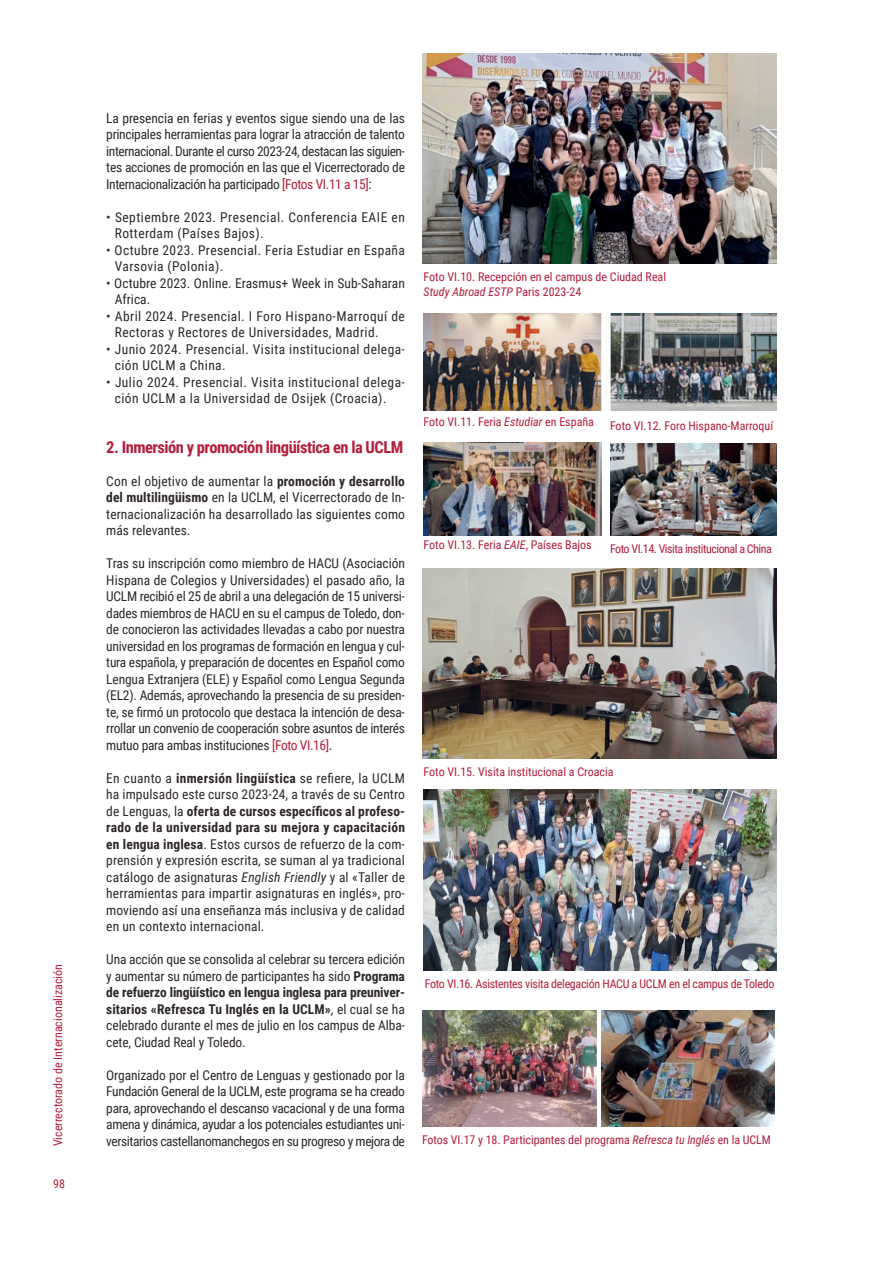
<style>
.page{position:relative;width:893px;height:1263px;background:#fff}
.page>*{position:absolute;margin:0;border:0;box-sizing:border-box;transform-origin:0 0}
.txt_corrido{font:700 16.5px "Roboto Condensed";letter-spacing:-.03em;color:#b41d3b}
.txt_corrido-2{font:13.5px/16.5px "Roboto Condensed";letter-spacing:.01em;color:#2e2828;text-align:justify}
.txt_corrido-3{font:13.5px/16.5px "Roboto Condensed";letter-spacing:.03em;color:#2e2828}
.txt_corrido-4{font:13.5px/16.5px "Roboto Condensed";letter-spacing:.035em;color:#2e2828}
.txt_corrido-5{font:12px "Roboto Condensed";color:#b41d3b}
.txt_corrido-6{font:12px "Roboto Condensed";letter-spacing:-.025em;color:#b41d3b}
.txt_corrido-7{font:12px "Roboto Condensed";letter-spacing:-.04em;color:#b41d3b}
.txt_corrido-8{font:italic 12px "Roboto Condensed";color:#b41d3b}
.s1{color:#b41d3b}
.s2{font-weight:700}
.s3{font-style:italic}
.s4{font-style:normal}
</style>
<div class="page">
<img style="left:422px;top:53px;width:354px;height:210px">
<img style="left:422px;top:568px;width:354px;height:190px">
<img style="left:424px;top:314px;width:352px;height:96px">
<img style="left:424px;top:443px;width:178px;height:92px">
<img style="left:610px;top:443px;width:166px;height:92px">
<img style="left:423px;top:789px;width:353px;height:181px">
<img style="left:423px;top:1011px;width:173px;height:115px">
<img style="left:601px;top:1011px;width:174px;height:115px">
<p class="txt_corrido-5" style="left:49px;top:1146px;width:184px;rotate:-90deg">Vicerrectorado de Internacionalización</p>
<p class="txt_corrido-5" style="left:53px;top:1175px;width:13px">98</p>
<p class="txt_corrido-2" style="left:106px;top:109px;width:300px">La presencia en ferias y eventos sigue siendo una de las principales herramientas para lograr la atracción de talento internacional. Durante el curso 2023-24, destacan las siguien&shy;tes acciones de promoción en las que el Vicerrectorado de Internacionalización ha participado <span class="s1">[Fotos VI.11 a 15]</span>:</p>
<p class="txt_corrido-4" style="left:115px;top:208px;width:292px;text-indent:-9px">• Septiembre 2023. Presencial. Conferencia EAIE en<br>Rotterdam (Países Bajos).</p>
<p class="txt_corrido-3" style="left:115px;top:241px;width:292px;text-indent:-9px">• Octubre 2023. Presencial. Feria Estudiar en España<br>Varsovia (Polonia).</p>
<p class="txt_corrido-2" style="left:115px;top:274px;width:292px;text-indent:-9px">• Octubre 2023. Online. Erasmus+ Week in Sub-Saharan<br>Africa.</p>
<p class="txt_corrido-3" style="left:115px;top:307px;width:292px;text-indent:-9px">• Abril 2024. Presencial. I Foro Hispano-Marroquí de<br>Rectoras y Rectores de Universidades, Madrid.</p>
<p class="txt_corrido-3" style="left:115px;top:340px;width:292px;text-indent:-9px">• Junio 2024. Presencial. Visita institucional delega&shy;ción UCLM a China.</p>
<p class="txt_corrido-4" style="left:115px;top:373px;width:292px;text-indent:-9px">• Julio 2024. Presencial. Visita institucional delega&shy;ción UCLM a la Universidad de Osijek (Croacia).</p>
<p class="txt_corrido" style="left:106px;top:435px;width:299px">2. Inmersión y promoción lingüística en la UCLM</p>
<p class="txt_corrido-2" style="left:106px;top:472px;width:300px">Con el objetivo de aumentar la <span class="s2">promoción y desarrollo del multilingüismo</span> en la UCLM, el Vicerrectorado de In&shy;ternacionalización ha desarrollado las siguientes como más relevantes.</p>
<p class="txt_corrido-2" style="left:106px;top:555px;width:300px">Tras su inscripción como miembro de HACU (Asociación Hispana de Colegios y Universidades) el pasado año, la UCLM recibió el 25 de abril a una delegación de 15 universi&shy;dades miembros de HACU en su el campus de Toledo, don&shy;de conocieron las actividades llevadas a cabo por nuestra universidad en los programas de formación en lengua y cul&shy;tura española, y preparación de docentes en Español como Lengua Extranjera (ELE) y Español como Lengua Segunda (EL2). Además, aprovechando la presencia de su presiden&shy;te, se firmó un protocolo que destaca la intención de desa&shy;rrollar un convenio de cooperación sobre asuntos de interés mutuo para ambas instituciones <span class="s1">[Foto VI.16]</span>.</p>
<p class="txt_corrido-2" style="left:106px;top:769px;width:300px">En cuanto a <span class="s2">inmersión lingüística</span> se refiere, la UCLM ha impulsado este curso 2023-24, a través de su Centro de Lenguas, la <span class="s2">oferta de cursos específicos al profeso&shy;rado de la universidad para su mejora y capacitación en lengua inglesa</span>. Estos cursos de refuerzo de la com&shy;prensión y expresión escrita, se suman al ya tradicional catálogo de asignaturas <span class="s3">English Friendly</span> y al «Taller de herramientas para impartir asignaturas en inglés», pro&shy;moviendo así una enseñanza más inclusiva y de calidad en un contexto internacional.</p>
<p class="txt_corrido-2" style="left:106px;top:951px;width:300px">Una acción que se consolida al celebrar su tercera edición y aumentar su número de participantes ha sido <span class="s2">Programa de refuerzo lingüístico en lengua inglesa para preuniver&shy;sitarios «Refresca Tu Inglés en la UCLM»</span>, el cual se ha celebrado durante el mes de julio en los campus de Alba&shy;cete, Ciudad Real y Toledo.</p>
<p class="txt_corrido-2" style="left:106px;top:1066px;width:300px">Organizado por el Centro de Lenguas y gestionado por la Fundación General de la UCLM, este programa se ha creado para, aprovechando el descanso vacacional y de una forma amena y dinámica, ayudar a los potenciales estudiantes uni&shy;versitarios castellanomanchegos en su progreso y mejora de</p>
<p class="txt_corrido-5" style="left:424px;top:269px;width:244px">Foto VI.10. Recepción en el campus de Ciudad Real</p>
<p class="txt_corrido-8" style="left:424px;top:284px;width:159px">Study Abroad ESTP <span class="s4">Paris 2023-24</span></p>
<p class="txt_corrido-5" style="left:424px;top:414px;width:172px">Foto VI.11. Feria <span class="s3">Estudiar</span> en España</p>
<p class="txt_corrido-5" style="left:610px;top:417px;width:165px">Foto VI.12. Foro Hispano-Marroquí</p>
<p class="txt_corrido-5" style="left:424px;top:537px;width:170px">Foto VI.13. Feria <span class="s3">EAIE</span>, Países Bajos</p>
<p class="txt_corrido-7" style="left:610px;top:540px;width:163px">Foto VI.14. Visita institucional a China</p>
<p class="txt_corrido-5" style="left:424px;top:763px;width:191px">Foto VI.15. Visita institucional a Croacia</p>
<p class="txt_corrido-6" style="left:425px;top:975px;width:351px">Foto VI.16. Asistentes visita delegación HACU a UCLM en el campus de Toledo</p>
<p class="txt_corrido-5" style="left:422px;top:1131px;width:350px">Fotos VI.17 y 18. Participantes del programa <span class="s3">Refresca tu Inglés</span> en la UCLM</p>
</div>
